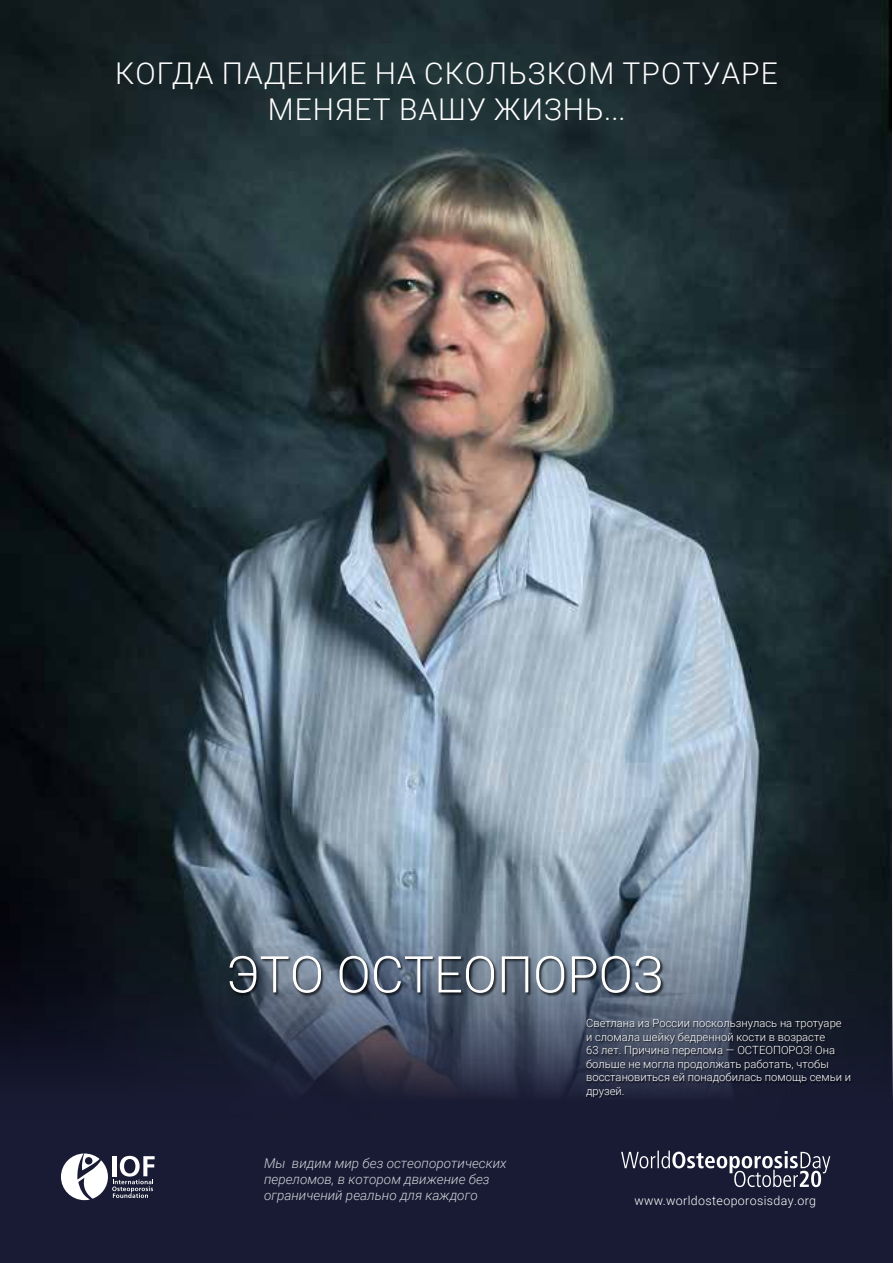
<style>
.page{position:relative;width:893px;height:1263px;background:#fff}
.page>*{position:absolute;margin:0;border:0;box-sizing:border-box;transform-origin:0 0}
.t1{font:300 50.7px "Roboto";color:#fff}
.t2{font:300 30px/36px "Roboto";letter-spacing:.035em;color:#fff;text-align:center}
.t3{font:italic 300 13.58px/16.3px "Roboto";color:#fff}
.t4{font:300 12.45px "Roboto";letter-spacing:.03em;color:#fff}
.t5{font:300 11.25px/13.5px "Roboto";color:#fff}
</style>
<div class="page">
<img style="left:0;top:0;width:891px;height:846px">
<div style="left:0;top:1120px;width:893px;height:143px;background:#191b34"></div>
<svg style="left:0;top:846px;width:893px;height:274px;background:#3a4453"></svg>
<svg style="left:61px;top:1153px;width:94px;height:47px"></svg>
<svg style="left:621px;top:1150px;width:209px;height:37px"></svg>
<div style="left:230px;top:956px;width:435px;height:41px;background:#000;opacity:.75"></div>
<div style="left:586px;top:1019px;width:266px;height:80px;background:#000;opacity:.75"></div>
<h2 class="t2" style="left:115px;top:54px;width:664px">КОГДА ПАДЕНИЕ НА СКОЛЬЗКОМ ТРОТУАРЕ<br>МЕНЯЕТ ВАШУ ЖИЗНЬ...</h2>
<h1 class="t1" style="left:226px;top:939px;width:438px">ЭТО ОСТЕОПОРОЗ</h1>
<p class="t5" style="left:586px;top:1016px;width:266px">Светлана из России поскользнулась на тротуаре<br>и сломала шейку бедренной кости в возрасте<br>63 лет. Причина перелома — ОСТЕОПОРОЗ! Она больше не могла продолжать работать, чтобы восстановиться ей понадобилась помощь семьи и друзей.</p>
<p class="t3" style="left:264px;top:1154px;width:244px">Мы видим мир без остеопоротических переломов, в котором движение без ограничений реально для каждого</p>
<p class="t4" style="left:634px;top:1192px;width:183px">www.worldosteoporosisday.org</p>
</div>
